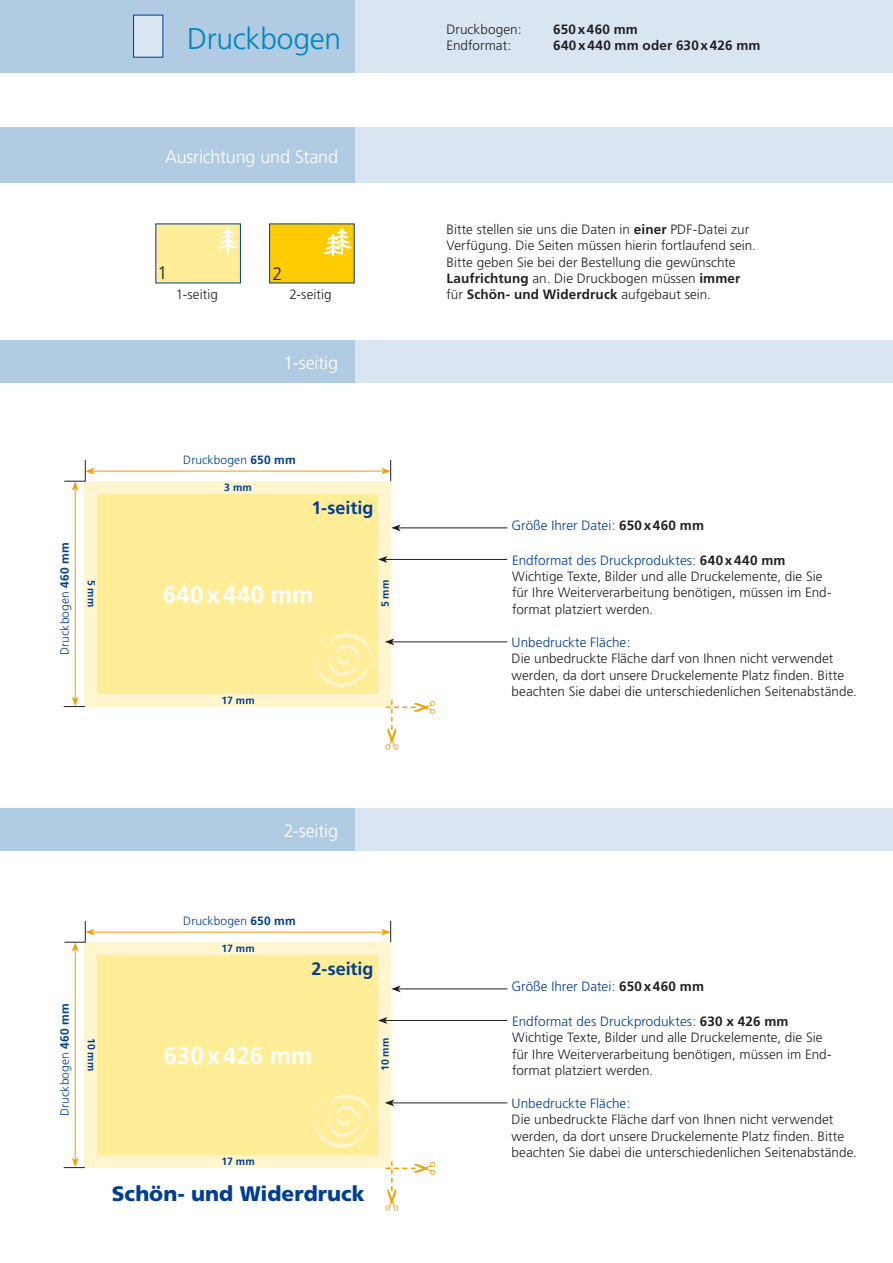
<style>
.page{position:relative;width:893px;height:1263px;background:#fff}
.page>*{position:absolute;margin:0;border:0;box-sizing:border-box;transform-origin:0 0}
.t1{font:300 30px "Frutiger";letter-spacing:-.01em;color:#0086bc}
.t2{font:700 24px "Frutiger";letter-spacing:.015em;color:#fff}
.t3{font:900 21px "Frutiger";color:#003e90}
.t4{font:300 18px "Frutiger";letter-spacing:-.01em;color:#fff}
.t5{font:700 18px "Frutiger";color:#003e90}
.t6{font:300 18px "Frutiger";color:#231f20}
.t7{font:300 13.5px/16.2px "Frutiger";letter-spacing:.005em;color:#231f20}
.t8{font:300 13.5px "Frutiger";letter-spacing:.005em;color:#003e90}
.t9{font:700 13.5px "Frutiger";letter-spacing:.025em;color:#231f20}
.t10{font:300 12px "Frutiger";letter-spacing:.01em;color:#003e90}
.t11{font:700 10.5px "Frutiger";letter-spacing:.02em;color:#003e90}
.s1{font-weight:700}
.s2{font-weight:700;color:#231f20}
</style>
<div class="page">
<div style="left:0;top:0;width:893px;height:72px;background:#d9e5f1"></div>
<div style="left:0;top:0;width:355px;height:72px;background:#b1cbe3"></div>
<div style="left:0;top:128px;width:893px;height:55px;background:#d9e5f1"></div>
<div style="left:0;top:128px;width:355px;height:55px;background:#b1cbe3"></div>
<div style="left:0;top:340px;width:893px;height:43px;background:#d9e5f1"></div>
<div style="left:0;top:340px;width:355px;height:43px;background:#b1cbe3"></div>
<div style="left:0;top:808px;width:893px;height:42px;background:#d9e5f1"></div>
<div style="left:0;top:808px;width:355px;height:42px;background:#b1cbe3"></div>
<div style="left:133px;top:15px;width:30px;height:42px;background:#d9e5f1;border:1px solid #003e90"></div>
<div style="left:156px;top:224px;width:85px;height:59px;background:#ffed98"></div>
<svg style="left:219px;top:228px;width:18px;height:27px"></svg>
<div style="left:269px;top:224px;width:85px;height:59px;background:#fecc00"></div>
<svg style="left:324px;top:228px;width:27px;height:29px"></svg>
<div style="left:85px;top:481px;width:306px;height:225px;background:#fff6cf"></div>
<div style="left:98px;top:494px;width:280px;height:200px;background:#ffed98"></div>
<hr style="left:92px;top:471px;width:292px;height:1px;background:#f49f00">
<svg style="left:314px;top:633px;width:57px;height:54px"></svg>
<svg style="left:381px;top:460px;width:10px;height:21px"></svg>
<svg style="left:385px;top:700px;width:50px;height:49px"></svg>
<hr style="left:75px;top:488px;width:1px;height:211px;background:#f49f00">
<svg style="left:64px;top:697px;width:21px;height:10px"></svg>
<svg style="left:64px;top:460px;width:31px;height:31px"></svg>
<hr style="left:398px;top:527px;width:109px;height:1px;background:#231f20">
<svg style="left:391px;top:524px;width:10px;height:7px"></svg>
<hr style="left:385px;top:559px;width:122px;height:1px;background:#231f20">
<svg style="left:378px;top:556px;width:9px;height:7px"></svg>
<hr style="left:392px;top:641px;width:115px;height:1px;background:#231f20">
<svg style="left:385px;top:638px;width:9px;height:7px"></svg>
<div style="left:85px;top:942px;width:306px;height:225px;background:#fff6cf"></div>
<div style="left:98px;top:955px;width:280px;height:200px;background:#ffed98"></div>
<hr style="left:92px;top:932px;width:292px;height:1px;background:#f49f00">
<svg style="left:314px;top:1094px;width:57px;height:54px"></svg>
<svg style="left:381px;top:921px;width:10px;height:21px"></svg>
<svg style="left:385px;top:1161px;width:50px;height:49px"></svg>
<hr style="left:75px;top:949px;width:1px;height:211px;background:#f49f00">
<svg style="left:64px;top:1158px;width:21px;height:10px"></svg>
<svg style="left:64px;top:921px;width:31px;height:31px"></svg>
<hr style="left:398px;top:988px;width:109px;height:1px;background:#231f20">
<svg style="left:391px;top:985px;width:10px;height:7px"></svg>
<hr style="left:385px;top:1020px;width:122px;height:1px;background:#231f20">
<svg style="left:378px;top:1017px;width:9px;height:7px"></svg>
<hr style="left:392px;top:1102px;width:115px;height:1px;background:#231f20">
<svg style="left:385px;top:1099px;width:9px;height:7px"></svg>
<p class="t10" style="left:58px;top:655px;width:114px;rotate:-90deg">Druckbogen <span class="s1">460 mm</span></p>
<p class="t11" style="left:98px;top:580px;width:29px;rotate:90deg">5 mm</p>
<p class="t1" style="left:187px;top:21px;width:156px">Druckbogen</p>
<p class="t7" style="left:446px;top:21px;width:77px">Druckbogen:</p>
<p class="t7" style="left:446px;top:37px;width:66px">Endformat:</p>
<p class="t9" style="left:553px;top:21px;width:86px">650x460 mm</p>
<p class="t9" style="left:553px;top:37px;width:209px">640x440 mm oder 630x426 mm</p>
<h3 class="t4" style="left:165px;top:146px;width:174px">Ausrichtung und Stand</h3>
<p class="t6" style="left:158px;top:262px;width:12px">1</p>
<p class="t7" style="left:176px;top:286px;width:44px">1-seitig</p>
<p class="t6" style="left:272px;top:263px;width:12px">2</p>
<p class="t7" style="left:290px;top:286px;width:44px">2-seitig</p>
<p class="t4" style="left:284px;top:352px;width:56px">1-seitig</p>
<p class="t10" style="left:183px;top:453px;width:114px">Druckbogen <span class="s1">650 mm</span></p>
<p class="t11" style="left:224px;top:481px;width:29px">3 mm</p>
<p class="t5" style="left:312px;top:497px;width:63px">1-seitig</p>
<p class="t2" style="left:163px;top:580px;width:152px">640x440 mm</p>
<p class="t11" style="left:379px;top:607px;width:29px;rotate:-90deg">5 mm</p>
<p class="t11" style="left:222px;top:694px;width:35px">17 mm</p>
<p class="t7" style="left:446px;top:222px;width:311px">Bitte stellen sie uns die Daten in <span class="s1">einer</span> PDF-Datei zur Verfügung. Die Seiten müssen hierin fortlaufend sein.<br>Bitte geben Sie bei der Bestellung die gewünschte <span class="s1">Laufrichtung</span> an. Die Druckbogen müssen <span class="s1">immer </span>für <span class="s1">Schön- und Widerdruck</span> aufgebaut sein.</p>
<p class="t8" style="left:511px;top:518px;width:194px">Größe Ihrer Datei: <span class="s2">650x460 mm</span></p>
<p class="t8" style="left:512px;top:553px;width:275px">Endformat des Druckproduktes: <span class="s2">640x440 mm</span></p>
<p class="t7" style="left:512px;top:569px;width:321px">Wichtige Texte, Bilder und alle Druckelemente, die Sie für Ihre Weiterverarbeitung benötigen, müssen im End&shy;format platziert werden.</p>
<p class="t8" style="left:512px;top:635px;width:120px">Unbedruckte Fläche:</p>
<p class="t7" style="left:512px;top:651px;width:347px">Die unbedruckte Fläche darf von Ihnen nicht verwendet werden, da dort unsere Druckelemente Platz finden. Bitte beachten Sie dabei die unterschiedenlichen Seitenabstände.</p>
<p class="t4" style="left:284px;top:820px;width:56px">2-seitig</p>
<p class="t10" style="left:58px;top:1116px;width:114px;rotate:-90deg">Druckbogen <span class="s1">460 mm</span></p>
<p class="t11" style="left:98px;top:1038px;width:35px;rotate:90deg">10 mm</p>
<p class="t10" style="left:183px;top:914px;width:114px">Druckbogen <span class="s1">650 mm</span></p>
<p class="t11" style="left:222px;top:942px;width:35px">17 mm</p>
<p class="t5" style="left:312px;top:958px;width:63px">2-seitig</p>
<p class="t2" style="left:164px;top:1041px;width:150px">630x426 mm</p>
<p class="t11" style="left:379px;top:1071px;width:35px;rotate:-90deg">10 mm</p>
<p class="t11" style="left:222px;top:1155px;width:35px">17 mm</p>
<p class="t3" style="left:112px;top:1181px;width:254px">Schön- und Widerdruck</p>
<p class="t8" style="left:511px;top:979px;width:194px">Größe Ihrer Datei: <span class="s2">650x460 mm</span></p>
<p class="t8" style="left:512px;top:1014px;width:278px">Endformat des Druckproduktes: <span class="s2">630 x 426 mm</span></p>
<p class="t7" style="left:512px;top:1030px;width:321px">Wichtige Texte, Bilder und alle Druckelemente, die Sie für Ihre Weiterverarbeitung benötigen, müssen im End&shy;format platziert werden.</p>
<p class="t8" style="left:512px;top:1096px;width:120px">Unbedruckte Fläche:</p>
<p class="t7" style="left:512px;top:1112px;width:347px">Die unbedruckte Fläche darf von Ihnen nicht verwendet werden, da dort unsere Druckelemente Platz finden. Bitte beachten Sie dabei die unterschiedenlichen Seitenabstände.</p>
</div>
